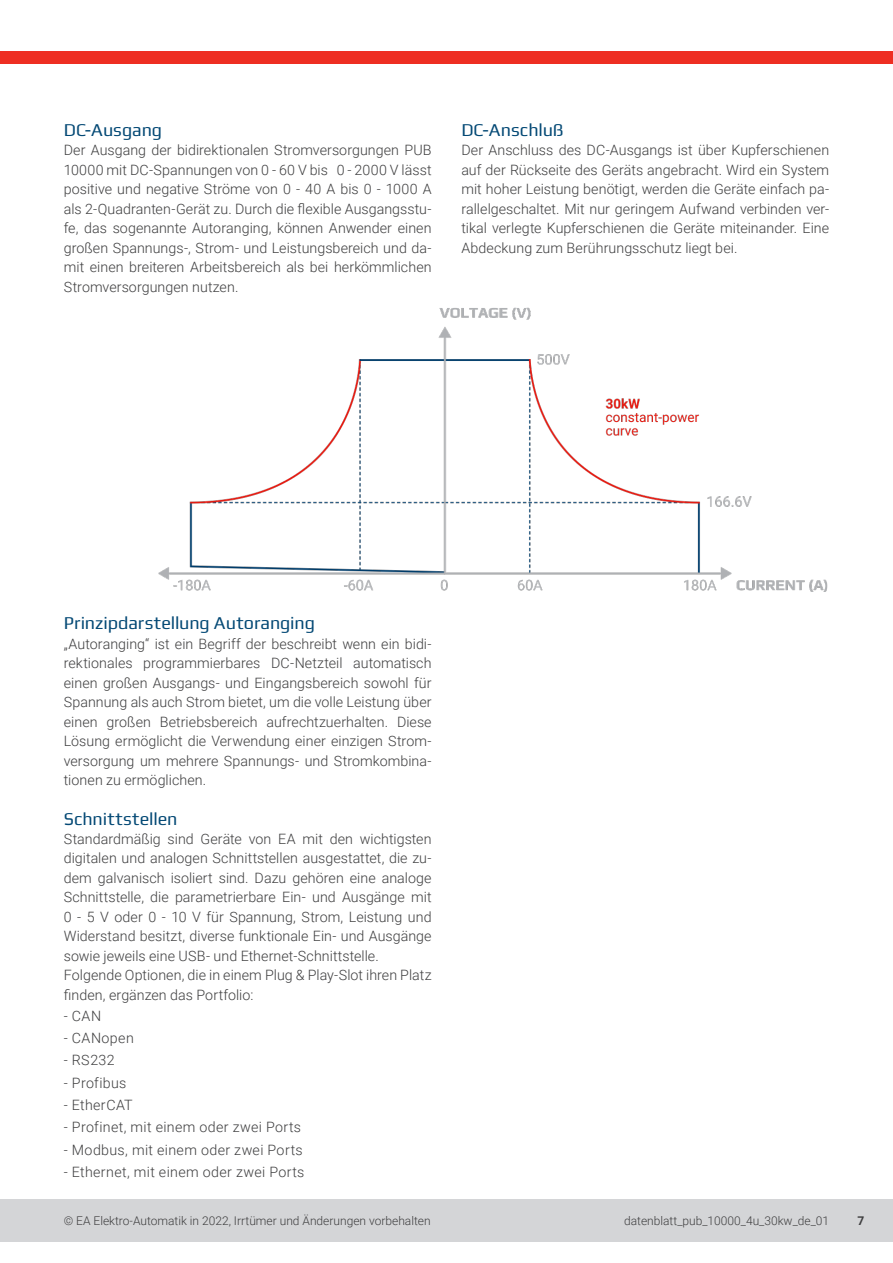
<style>
.page{position:relative;width:893px;height:1263px;background:#fff}
.page>*{position:absolute;margin:0;border:0;box-sizing:border-box;transform-origin:0 0}
.t1{font:18px "Play";letter-spacing:-.005em;color:#044975}
.t2{font:300 14.25px/19.5px "Roboto";letter-spacing:.01em;color:#3e3e3f;text-align:justify}
.t3{font:300 14.25px "Roboto";letter-spacing:.03em;color:#3e3e3f}
.t4{font:300 12px "Roboto";color:#3e3e3f}
.t5{font:700 12px "Roboto";color:#3e3e3f}
</style>
<div class="page">
<div style="left:0;top:1199px;width:893px;height:43px;background:#d4d5d7"></div>
<div style="left:0;top:51px;width:893px;height:13px;background:#ee2e22"></div>
<img style="left:158px;top:307px;width:670px;height:285px">
<p class="t1" style="left:64px;top:117px;width:100px">DC-Ausgang</p>
<p class="t2" style="left:64px;top:140px;width:369px">Der Ausgang der bidirektionalen Stromversorgungen PUB 10000 mit DC-Spannungen von 0 - 60 V bis 0 - 2000 V lässt positive und negative Ströme von 0 - 40 A bis 0 - 1000 A als 2-Quadranten-Gerät zu. Durch die flexible Ausgangsstu&shy;fe, das sogenannte Autoranging, können Anwender einen großen Spannungs-, Strom- und Leistungsbereich und da&shy;mit einen breiteren Arbeitsbereich als bei herkömmlichen Stromversorgungen nutzen.</p>
<p class="t1" style="left:461px;top:117px;width:104px">DC-Anschluß</p>
<p class="t2" style="left:461px;top:140px;width:369px">Der Anschluss des DC-Ausgangs ist über Kupferschienen auf der Rückseite des Geräts angebracht. Wird ein System mit hoher Leistung benötigt, werden die Geräte einfach pa&shy;rallelgeschaltet. Mit nur geringem Aufwand verbinden ver&shy;tikal verlegte Kupferschienen die Geräte miteinander. Eine Abdeckung zum Berührungsschutz liegt bei.</p>
<p class="t1" style="left:64px;top:611px;width:253px">Prinzipdarstellung Autoranging</p>
<p class="t2" style="left:64px;top:633px;width:369px">„Autoranging“ ist ein Begriff der beschreibt wenn ein bidi&shy;rektionales programmierbares DC-Netzteil automatisch einen großen Ausgangs- und Eingangsbereich sowohl für Spannung als auch Strom bietet, um die volle Leistung über einen großen Betriebsbereich aufrechtzuerhalten. Diese Lösung ermöglicht die Verwendung einer einzigen Strom&shy;versorgung um mehrere Spannungs- und Stromkombina&shy;tionen zu ermöglichen.</p>
<p class="t1" style="left:64px;top:806px;width:115px">Schnittstellen</p>
<p class="t2" style="left:64px;top:828px;width:369px">Standardmäßig sind Geräte von EA mit den wichtigsten digitalen und analogen Schnittstellen ausgestattet, die zu&shy;dem galvanisch isoliert sind. Dazu gehören eine analoge Schnittstelle, die parametrierbare Ein- und Ausgänge mit 0 - 5 V oder 0 - 10 V für Spannung, Strom, Leistung und Widerstand besitzt, diverse funktionale Ein- und Ausgänge sowie jeweils eine USB- und Ethernet-Schnittstelle.</p>
<p class="t2" style="left:64px;top:964px;width:369px;line-height:20.2px">Folgende Optionen, die in einem Plug &amp; Play-Slot ihren Platz finden, ergänzen das Portfolio:</p>
<p class="t2" style="left:64px;top:1005px;width:39px">- CAN</p>
<p class="t3" style="left:64px;top:1028px;width:72px">- CANopen</p>
<p class="t2" style="left:64px;top:1050px;width:53px">- RS232</p>
<p class="t2" style="left:64px;top:1072px;width:64px">- Profibus</p>
<p class="t2" style="left:64px;top:1095px;width:70px">- EtherCAT</p>
<p class="t2" style="left:64px;top:1117px;width:239px">- Profinet, mit einem oder zwei Ports</p>
<p class="t2" style="left:64px;top:1139px;width:240px">- Modbus, mit einem oder zwei Ports</p>
<p class="t2" style="left:64px;top:1162px;width:242px">- Ethernet, mit einem oder zwei Ports</p>
<p class="t4" style="left:64px;top:1212px;width:368px">© EA Elektro-Automatik in 2022, Irrtümer und Änderungen vorbehalten</p>
<p class="t4" style="left:624px;top:1212px;width:207px">datenblatt_pub_10000_4u_30kw_de_01</p>
<p class="t5" style="left:858px;top:1212px;width:8px">7</p>
</div>
